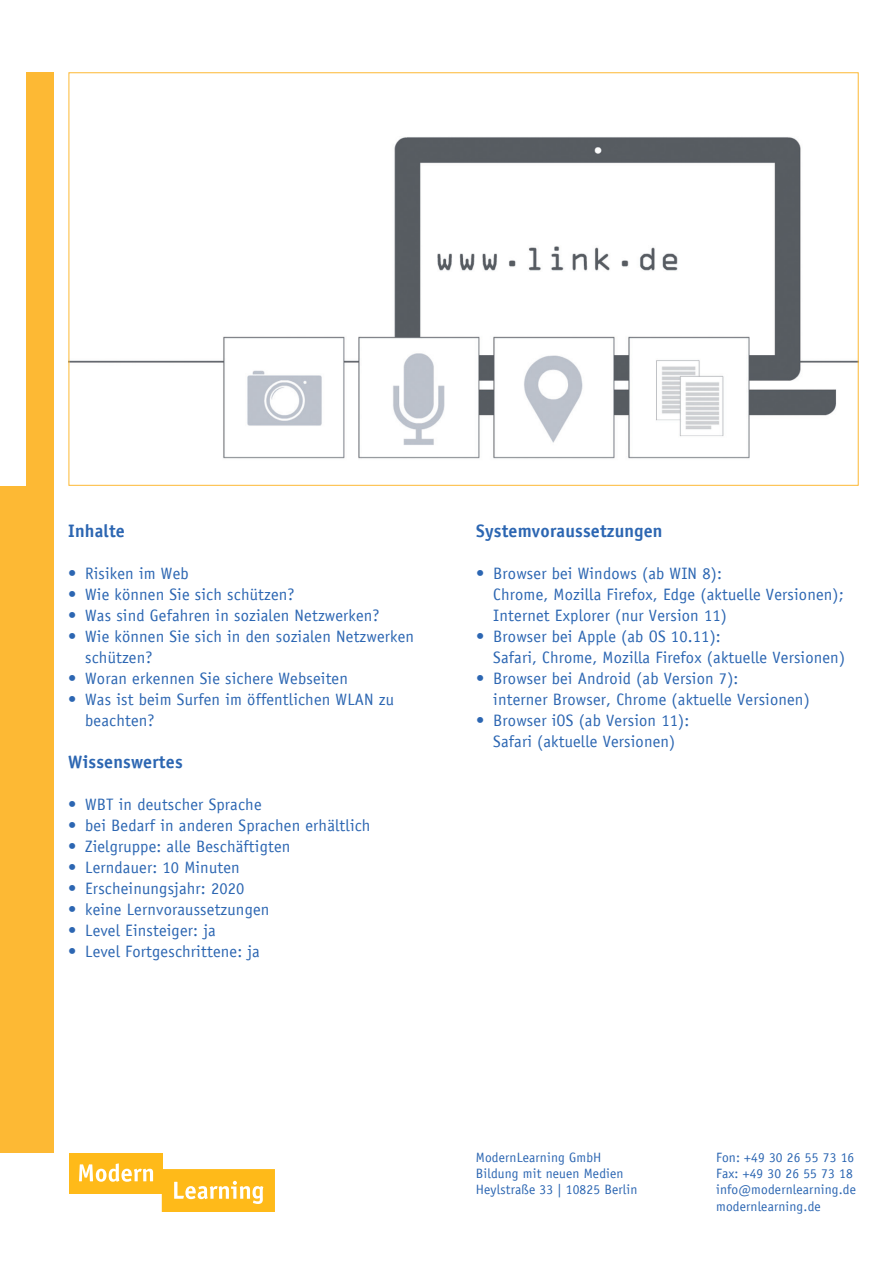
<style>
.page{position:relative;width:893px;height:1263px;background:#fff}
.page>*{position:absolute;margin:0;border:0;box-sizing:border-box;transform-origin:0 0}
.Unterüberschrift{font:700 18px "Officina Sans";letter-spacing:.01em;color:#2c66b2}
.txt_aufzaehlung{font:16.5px/21px "Officina Sans";letter-spacing:.01em;color:#2c66b2}
.t1{font:13.5px/16.2px "Officina Sans";letter-spacing:.01em;color:#2c66b2}
</style>
<div class="page">
<div style="left:69px;top:1152px;width:94px;height:41px;background:#ffba19"></div>
<svg style="left:96px;top:1169px;width:11px;height:13px"></svg>
<div style="left:162px;top:1169px;width:113px;height:43px;background:#ffba19;border:2px solid #ffba19"></div>
<svg style="left:79px;top:1164px;width:14px;height:17px"></svg>
<svg style="left:99px;top:1171px;width:4px;height:8px"></svg>
<svg style="left:109px;top:1163px;width:44px;height:19px"></svg>
<svg style="left:174px;top:1181px;width:89px;height:23px"></svg>
<div style="left:26px;top:72px;width:28px;height:707px;background:#fdb934"></div>
<div style="left:0;top:486px;width:54px;height:666px;background:#fdb934"></div>
<img style="left:71px;top:137px;width:785px;height:322px">
<p class="Unterüberschrift" style="left:68px;top:520px;width:58px">Inhalte</p>
<p class="txt_aufzaehlung" style="left:68px;top:563px;width:122px">• Risiken im Web</p>
<p class="txt_aufzaehlung" style="left:68px;top:584px;width:228px">• Wie können Sie sich schützen?</p>
<p class="txt_aufzaehlung" style="left:68px;top:605px;width:313px">• Was sind Gefahren in sozialen Netzwerken?</p>
<p class="txt_aufzaehlung" style="left:85px;top:626px;width:330px;text-indent:-17px">• Wie können Sie sich in den sozialen Netzwerken schützen?</p>
<p class="txt_aufzaehlung" style="left:68px;top:668px;width:281px">• Woran erkennen Sie sichere Webseiten</p>
<p class="txt_aufzaehlung" style="left:85px;top:689px;width:310px;text-indent:-17px">• Was ist beim Surfen im öffentlichen WLAN zu beachten?</p>
<p class="Unterüberschrift" style="left:68px;top:751px;width:116px">Wissenswertes</p>
<p class="txt_aufzaehlung" style="left:68px;top:794px;width:195px">• WBT in deutscher Sprache</p>
<p class="txt_aufzaehlung" style="left:68px;top:815px;width:304px">• bei Bedarf in anderen Sprachen erhältlich</p>
<p class="txt_aufzaehlung" style="left:68px;top:836px;width:224px">• Zielgruppe: alle Beschäftigten</p>
<p class="txt_aufzaehlung" style="left:68px;top:857px;width:173px">• Lerndauer: 10 Minuten</p>
<p class="txt_aufzaehlung" style="left:68px;top:878px;width:178px">• Erscheinungsjahr: 2020</p>
<p class="txt_aufzaehlung" style="left:68px;top:899px;width:203px">• keine Lernvoraussetzungen</p>
<p class="txt_aufzaehlung" style="left:68px;top:920px;width:149px">• Level Einsteiger: ja</p>
<p class="txt_aufzaehlung" style="left:68px;top:941px;width:193px">• Level Fortgeschrittene: ja</p>
<p class="Unterüberschrift" style="left:476px;top:520px;width:188px">Systemvoraussetzungen</p>
<p class="txt_aufzaehlung" style="left:493px;top:563px;width:352px;text-indent:-17px">• Browser bei Windows (ab WIN 8):<br>Chrome, Mozilla Firefox, Edge (aktuelle Versionen);<br>Internet Explorer (nur Version 11)</p>
<p class="txt_aufzaehlung" style="left:493px;top:626px;width:353px;text-indent:-17px">• Browser bei Apple (ab OS 10.11):<br>Safari, Chrome, Mozilla Firefox (aktuelle Versionen)</p>
<p class="txt_aufzaehlung" style="left:493px;top:668px;width:318px;text-indent:-17px">• Browser bei Android (ab Version 7):<br>interner Browser, Chrome (aktuelle Versionen)</p>
<p class="txt_aufzaehlung" style="left:476px;top:710px;width:215px;text-align:center">• Browser iOS (ab Version 11):<br>Safari (aktuelle Versionen)</p>
<p class="t1" style="left:476px;top:1149px;width:163px">ModernLearning GmbH<br>Bildung mit neuen Medien<br>Heylstraße 33 | 10825 Berlin</p>
<p class="t1" style="left:716px;top:1149px;width:141px">Fon: +49 30 26 55 73 16<br>Fax: +49 30 26 55 73 18 info@modernlearning.de modernlearning.de</p>
</div>
